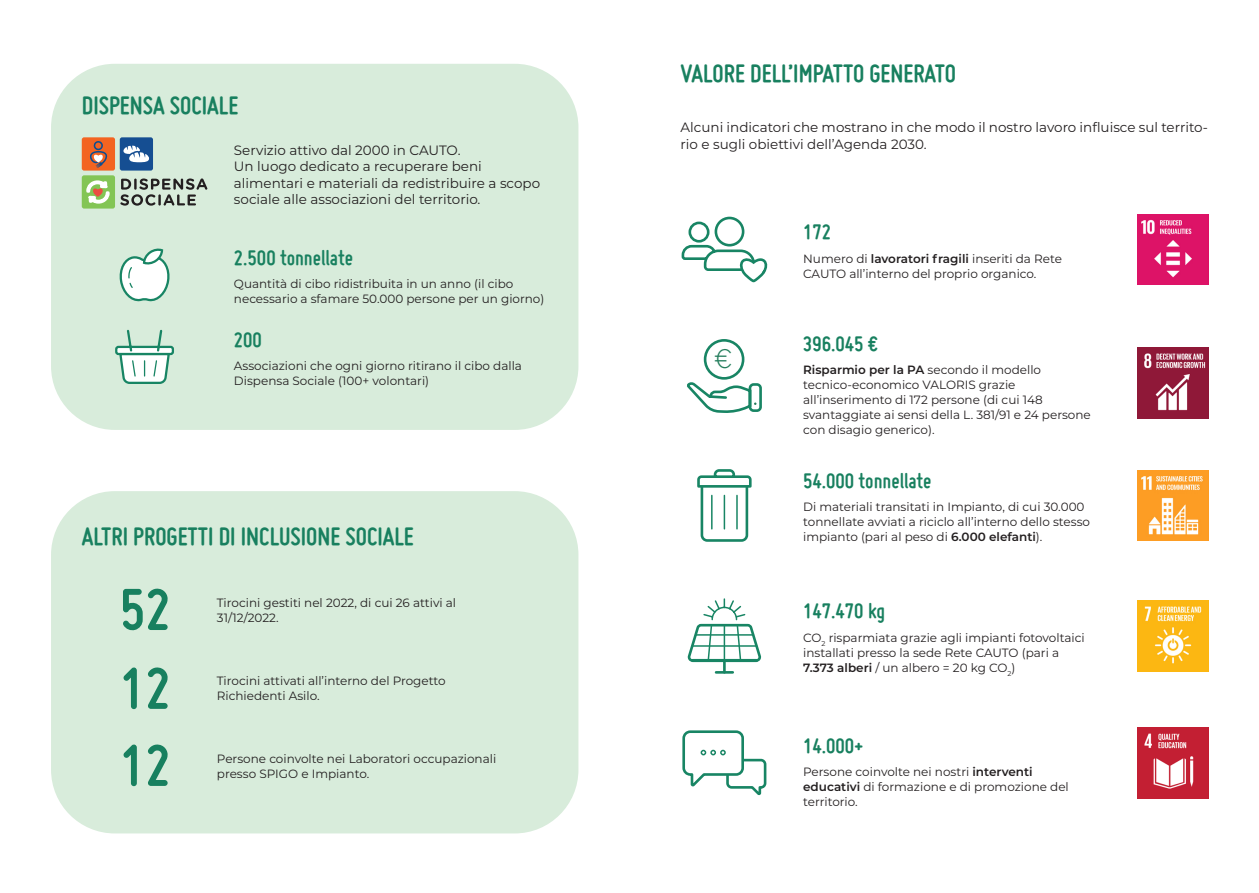
<style>
.page{position:relative;width:1259px;height:893px;background:#fff}
.page>*{position:absolute;margin:0;border:0;box-sizing:border-box;transform-origin:0 0}
.tabella_voci{font:700 61.5px "Miso";color:#18805f}
.titoletto{font:700 27px "Miso";color:#18805f}
.titolo_paragrafo{font:700 27px "Miso";color:#18805f}
.t1{font:300 26.85px "Gotham";color:#247d5c}
.titoletto-2{font:700 22.5px "Miso";color:#18805f}
.tabella_voci-2{font:13.5px/16.2px "Montserrat";color:#231f20}
.testo_main{font:13.5px/16.5px "Montserrat";color:#231f20}
.testo_main-2{font:12px/15px "Montserrat";color:#231f20}
.s1{font-weight:600}
</style>
<div class="page">
<div style="left:51px;top:64px;width:527px;height:366px;background:#d8ecdb;border-radius:64px"></div>
<div style="left:51px;top:491px;width:527px;height:342px;background:#d8ecdb;border-radius:64px"></div>
<svg style="left:119px;top:248px;width:51px;height:54px"></svg>
<svg style="left:115px;top:329px;width:59px;height:55px"></svg>
<div style="left:82px;top:137px;width:33px;height:34px;background:#f36421;border-radius:2px"></div>
<div style="left:82px;top:175px;width:33px;height:34px;background:#83c555;border-radius:2px"></div>
<div style="left:120px;top:137px;width:33px;height:34px;background:#154e92;border-radius:2px"></div>
<svg style="left:120px;top:178px;width:87px;height:28px"></svg>
<svg style="left:86px;top:180px;width:24px;height:24px"></svg>
<svg style="left:123px;top:146px;width:26px;height:17px"></svg>
<svg style="left:90px;top:141px;width:18px;height:27px"></svg>
<svg style="left:681px;top:216px;width:87px;height:67px"></svg>
<svg style="left:697px;top:469px;width:55px;height:73px"></svg>
<hr style="left:711px;top:495px;width:1px;height:34px;background:#188564">
<hr style="left:723px;top:495px;width:2px;height:34px;background:#188564">
<hr style="left:736px;top:495px;width:2px;height:34px;background:#188564">
<svg style="left:682px;top:730px;width:85px;height:66px"></svg>
<hr style="left:716px;top:671px;width:17px;height:3px;background:#188564">
<svg style="left:687px;top:598px;width:75px;height:74px"></svg>
<svg style="left:687px;top:382px;width:75px;height:31px"></svg>
<div style="left:704px;top:339px;width:40px;height:41px;border:3px solid #188564;border-radius:50%"></div>
<img style="left:1137px;top:727px;width:71px;height:71px">
<img style="left:1137px;top:600px;width:71px;height:71px">
<img style="left:1137px;top:470px;width:71px;height:71px">
<img style="left:1137px;top:348px;width:71px;height:71px">
<img style="left:1137px;top:214px;width:71px;height:71px">
<p class="titoletto" style="left:82px;top:90px;width:158px">DISPENSA SOCIALE</p>
<p class="tabella_voci-2" style="left:234px;top:142px;width:228px">Servizio attivo dal 2000 in CAUTO.</p>
<p class="tabella_voci-2" style="left:234px;top:158px;width:308px">Un luogo dedicato a recuperare beni alimentari e materiali da redistribuire a scopo sociale alle associazioni del territorio.</p>
<p class="titoletto-2" style="left:234px;top:245px;width:120px">2.500 tonnellate</p>
<p class="testo_main-2" style="left:234px;top:276px;width:312px">Quantità di cibo ridistribuita in un anno (il cibo necessario a sfamare 50.000 persone per un giorno)</p>
<p class="titoletto-2" style="left:234px;top:327px;width:30px">200</p>
<p class="testo_main-2" style="left:234px;top:358px;width:289px">Associazioni che ogni giorno ritirano il cibo dalla<br>Dispensa Sociale (100+ volontari)</p>
<p class="titoletto" style="left:82px;top:521px;width:334px">ALTRI PROGETTI DI INCLUSIONE SOCIALE</p>
<p class="tabella_voci" style="left:120px;top:574px;width:53px">52</p>
<p class="tabella_voci" style="left:120px;top:653px;width:53px">12</p>
<p class="tabella_voci" style="left:120px;top:730px;width:53px">12</p>
<p class="testo_main-2" style="left:217px;top:594px;width:241px">Tirocini gestiti nel 2022, di cui 26 attivi al<br>31/12/2022.</p>
<p class="testo_main-2" style="left:217px;top:673px;width:230px">Tirocini attivati all’interno del Progetto<br>Richiedenti Asilo.</p>
<p class="testo_main-2" style="left:217px;top:750px;width:281px">Persone coinvolte nei Laboratori occupazionali presso SPIGO e Impianto.</p>
<p class="titolo_paragrafo" style="left:680px;top:58px;width:277px">VALORE DELL’IMPATTO GENERATO</p>
<p class="testo_main" style="left:680px;top:119px;width:529px">Alcuni indicatori che mostrano in che modo il nostro lavoro influisce sul territo&shy;rio e sugli obiettivi dell’Agenda 2030.</p>
<h3 class="t1" style="left:713px;top:344px;width:21px">¤</h3>
<p class="titoletto-2" style="left:803px;top:219px;width:30px">172</p>
<p class="testo_main-2" style="left:803px;top:251px;width:260px">Numero di <span class="s1">lavoratori fragili</span> inseriti da Rete<br>CAUTO all’interno del proprio organico.</p>
<p class="titoletto-2" style="left:803px;top:331px;width:76px">396.045 €</p>
<p class="testo_main-2" style="left:803px;top:362px;width:289px"><span class="s1">Risparmio per la PA</span> secondo il modello tecnico-economico VALORIS grazie all’inserimento di 172 persone (di cui 148 svantaggiate ai sensi della L. 381/91 e 24 persone con disagio generico).</p>
<p class="titoletto-2" style="left:803px;top:468px;width:130px">54.000 tonnellate</p>
<p class="testo_main-2" style="left:803px;top:499px;width:288px">Di materiali transitati in Impianto, di cui 30.000 tonnellate avviati a riciclo all’interno dello stesso impianto (pari al peso di <span class="s1">6.000 elefanti</span>).</p>
<p class="titoletto-2" style="left:803px;top:598px;width:83px">147.470 kg</p>
<p class="testo_main-2" style="left:803px;top:629px;width:283px">CO<sub>2</sub> risparmiata grazie agli impianti fotovoltaici installati presso la sede Rete CAUTO (pari a<br><span class="s1">7.373 alberi</span> / un albero = 20 kg CO<sub>2</sub>)</p>
<p class="titoletto-2" style="left:803px;top:733px;width:62px">14.000+</p>
<p class="testo_main-2" style="left:803px;top:764px;width:267px">Persone coinvolte nei nostri <span class="s1">interventi educativi</span> di formazione e di promozione del territorio.</p>
</div>
